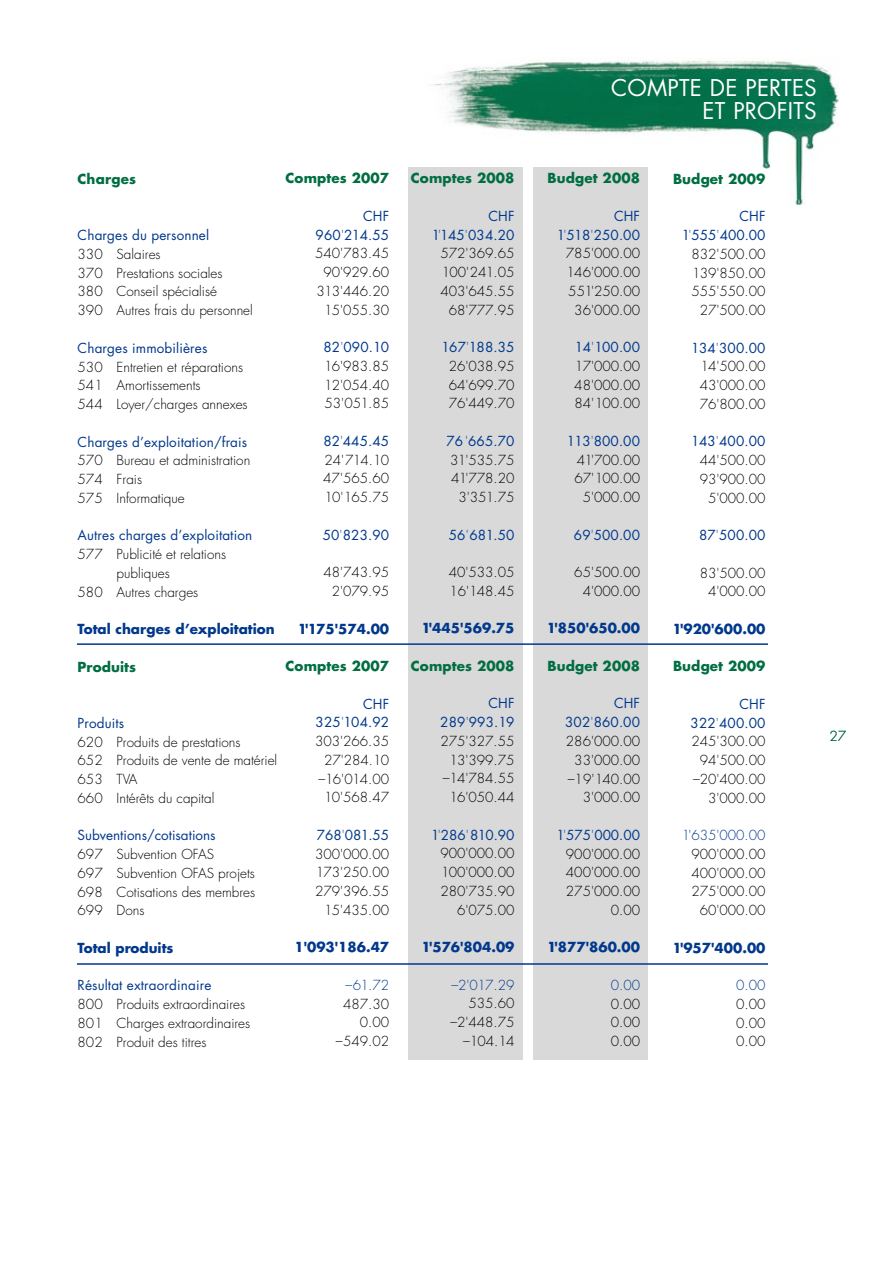
<style>
.page{position:relative;width:893px;height:1263px;background:#fff}
.page>*{position:absolute;margin:0;border:0;box-sizing:border-box;transform-origin:0 0}
.t1{font:22.5px/22.5px "Futura";letter-spacing:.01em;color:#fff;text-align:right}
.t2{font:300 13.5px/18.8px "Futura";color:#000;text-align:right}
.t3{font:13.5px "Futura";letter-spacing:.01em;color:#00388c}
.t4{font:700 13.5px "Futura";color:#00388c}
.t5{font:700 13.5px "Futura";letter-spacing:.01em;color:#006e41}
.t6{font:300 13.5px "Futura";color:#00388c}
.t7{font:300 13.5px "Futura";color:#006e41}
.s1{font-weight:400;color:#00388c}
.s2{color:#00388c}
.s3{font-weight:300}
</style>
<div class="page">
<img style="left:434px;top:57px;width:404px;height:150px">
<div style="left:533px;top:167px;width:115px;height:892px;background:#d9d9d9"></div>
<div style="left:408px;top:167px;width:114px;height:892px;background:#d9d9d9"></div>
<hr style="left:77px;top:643px;width:691px;height:2px;background:#00388c">
<hr style="left:77px;top:963px;width:691px;height:2px;background:#00388c">
<p class="t5" style="left:78px;top:170px;width:60px">Charges</p>
<p class="t3" style="left:78px;top:226px;width:133px">Charges du personnel</p>
<p class="t2" style="left:78px;top:245px;width:177px;text-align:left">330 Salaires<br>370 Prestations sociales<br>380 Conseil spécialisé<br>390 Autres frais du personnel</p>
<p class="t3" style="left:78px;top:338px;width:131px">Charges immobilières</p>
<p class="t2" style="left:78px;top:357px;width:172px;text-align:left">530 Entretien et réparations<br>541 Amortissements<br>544 Loyer/charges annexes</p>
<p class="t3" style="left:78px;top:432px;width:171px">Charges d’exploitation/frais</p>
<p class="t2" style="left:78px;top:451px;width:174px;text-align:left">570 Bureau et administration<br>574 Frais<br>575 Informatique</p>
<p class="t3" style="left:78px;top:526px;width:176px">Autres charges d’exploitation</p>
<p class="t2" style="left:78px;top:545px;width:150px">577 Publicité et relations</p>
<p class="t2" style="left:117px;top:564px;width:55px">publiques</p>
<p class="t2" style="left:78px;top:582px;width:122px">580 Autres charges</p>
<p class="t4" style="left:78px;top:620px;width:199px">Total charges d’exploitation</p>
<p class="t5" style="left:78px;top:657px;width:60px">Produits</p>
<p class="t3" style="left:78px;top:713px;width:48px">Produits</p>
<p class="t2" style="left:78px;top:732px;width:201px;text-align:left">620 Produits de prestations<br>652 Produits de vente de matériel<br>653 TVA<br>660 Intérêts du capital</p>
<p class="t3" style="left:78px;top:826px;width:140px">Subventions/cotisations</p>
<p class="t2" style="left:78px;top:845px;width:179px;text-align:left">697 Subvention OFAS<br>697 Subvention OFAS projets<br>698 Cotisations des membres<br>699 Dons</p>
<p class="t4" style="left:78px;top:938px;width:97px">Total produits</p>
<p class="t3" style="left:78px;top:976px;width:135px">Résultat extraordinaire</p>
<p class="t2" style="left:78px;top:995px;width:174px;text-align:left">800 Produits extraordinaires<br>801 Charges extraordinaires<br>802 Produit des titres</p>
<p class="t5" style="left:286px;top:169px;width:105px">Comptes 2007</p>
<p class="t2" style="left:315px;top:207px;width:76px"><span class="s1">CHF<br>960</span><span class="s2">'</span><span class="s1">214.55<br></span>540'783.45<br>90'929.60<br>313'446.20<br>15'055.30</p>
<p class="t2" style="left:323px;top:338px;width:67px;text-align:justify"><span class="s1">82</span><span class="s2">'</span><span class="s1">090.10<br></span>16'983.85<br>12'054.40<br>53'051.85</p>
<p class="t2" style="left:323px;top:432px;width:68px;text-align:justify"><span class="s1">82</span><span class="s2">'</span><span class="s1">445.45<br></span>24'714.10<br>47'565.60<br>10'165.75</p>
<p class="t3" style="left:323px;top:525px;width:68px">50<span class="s3">'</span>823.90</p>
<p class="t2" style="left:323px;top:563px;width:67px">48'743.95<br>2'079.95</p>
<p class="t4" style="left:298px;top:619px;width:93px">1'175'574.00</p>
<p class="t5" style="left:286px;top:657px;width:105px">Comptes 2007</p>
<p class="t2" style="left:315px;top:694px;width:76px"><span class="s1">CHF<br>325</span><span class="s2">'</span><span class="s1">104.92<br></span>303'266.35<br>27'284.10 –16'014.00<br>10'568.47</p>
<p class="t2" style="left:315px;top:826px;width:76px"><span class="s1">768</span><span class="s2">'</span><span class="s1">081.55<br></span>300'000.00<br>173'250.00<br>279'396.55<br>15'435.00</p>
<p class="t4" style="left:294px;top:938px;width:96px">1'093'186.47</p>
<p class="t6" style="left:345px;top:976px;width:45px">–61.72</p>
<p class="t2" style="left:336px;top:994px;width:55px">487.30<br>0.00 –549.02</p>
<p class="t5" style="left:411px;top:169px;width:105px">Comptes 2008</p>
<p class="t2" style="left:432px;top:207px;width:84px"><span class="s1">CHF<br>1</span><span class="s2">'</span><span class="s1">145</span><span class="s2">'</span><span class="s1">034.20<br></span>572'369.65<br>100'241.05<br>403'645.55<br>68'777.95</p>
<p class="t2" style="left:441px;top:338px;width:75px;text-align:center"><span class="s1">167</span><span class="s2">'</span><span class="s1">188.35<br></span>26'038.95<br>64'699.70<br>76'449.70</p>
<p class="t2" style="left:446px;top:432px;width:70px"><span class="s1">76</span><span class="s2">'</span><span class="s1">665.70<br></span>31'535.75<br>41'778.20<br>3'351.75</p>
<p class="t3" style="left:449px;top:525px;width:67px">56<span class="s3">'</span>681.50</p>
<p class="t2" style="left:449px;top:563px;width:67px;text-align:left">40'533.05<br>16'148.45</p>
<p class="t4" style="left:421px;top:619px;width:95px">1'445'569.75</p>
<p class="t5" style="left:411px;top:656px;width:105px">Comptes 2008</p>
<p class="t2" style="left:440px;top:694px;width:76px"><span class="s1">CHF<br>289</span><span class="s2">'</span><span class="s1">993.19<br></span>275'327.55<br>13'399.75 –14'784.55<br>16'050.44</p>
<p class="t2" style="left:431px;top:825px;width:85px"><span class="s1">1</span><span class="s2">'</span><span class="s1">286</span><span class="s2">'</span><span class="s1">810.90<br></span>900'000.00<br>100'000.00<br>280'735.90<br>6'075.00</p>
<p class="t4" style="left:421px;top:938px;width:95px">1'576'804.09</p>
<p class="t6" style="left:451px;top:976px;width:65px">–2'017.29</p>
<p class="t2" style="left:450px;top:994px;width:66px">535.60 –2'448.75 –104.14</p>
<h1 class="t1" style="left:611px;top:76px;width:207px">COMPTE DE PERTES<br>ET PROFITS</h1>
<p class="t5" style="left:548px;top:169px;width:94px">Budget 2008</p>
<p class="t2" style="left:557px;top:207px;width:85px"><span class="s1">CHF<br>1</span><span class="s2">'</span><span class="s1">518</span><span class="s2">'</span><span class="s1">250.00<br></span>785'000.00<br>146'000.00<br>551'250.00<br>36'000.00</p>
<p class="t2" style="left:574px;top:338px;width:67px;text-align:justify"><span class="s1">14</span><span class="s2">'</span><span class="s1">100.00<br></span>17'000.00<br>48'000.00<br>84'100.00</p>
<p class="t2" style="left:567px;top:432px;width:75px"><span class="s1">113</span><span class="s2">'</span><span class="s1">800.00<br></span>41'700.00<br>67'100.00<br>5'000.00</p>
<p class="t3" style="left:574px;top:525px;width:68px">69<span class="s3">'</span>500.00</p>
<p class="t2" style="left:574px;top:563px;width:67px">65'500.00<br>4'000.00</p>
<p class="t4" style="left:547px;top:619px;width:95px">1'850'650.00</p>
<p class="t5" style="left:548px;top:656px;width:94px">Budget 2008</p>
<p class="t2" style="left:565px;top:694px;width:76px"><span class="s1">CHF<br>302</span><span class="s2">'</span><span class="s1">860.00<br></span>286'000.00<br>33'000.00 –19'140.00<br>3'000.00</p>
<p class="t2" style="left:557px;top:826px;width:85px"><span class="s1">1</span><span class="s2">'</span><span class="s1">575</span><span class="s2">'</span><span class="s1">000.00<br></span>900'000.00<br>400'000.00<br>275'000.00<br>0.00</p>
<p class="t4" style="left:547px;top:938px;width:95px">1'877'860.00</p>
<p class="t6" style="left:611px;top:976px;width:31px">0.00</p>
<p class="t2" style="left:611px;top:994px;width:31px;text-align:justify">0.00<br>0.00<br>0.00</p>
<p class="t5" style="left:673px;top:169px;width:94px">Budget 2009</p>
<p class="t2" style="left:682px;top:207px;width:85px"><span class="s1">CHF<br>1</span><span class="s2">'</span><span class="s1">555</span><span class="s2">'</span><span class="s1">400.00<br></span>832'500.00<br>139'850.00<br>555'550.00<br>27'500.00</p>
<p class="t2" style="left:700px;top:338px;width:67px;text-align:justify;text-indent:-8px"><span class="s1">134</span><span class="s2">'</span><span class="s1">300.00<br></span>14'500.00<br>43'000.00<br>76'800.00</p>
<p class="t2" style="left:691px;top:432px;width:76px"><span class="s1">143</span><span class="s2">'</span><span class="s1">400.00<br></span>44'500.00<br>93'900.00<br>5'000.00</p>
<p class="t3" style="left:699px;top:526px;width:68px">87<span class="s3">'</span>500.00</p>
<p class="t2" style="left:700px;top:563px;width:67px">83'500.00<br>4'000.00</p>
<p class="t4" style="left:672px;top:619px;width:95px">1'920'600.00</p>
<p class="t5" style="left:673px;top:657px;width:94px">Budget 2009</p>
<p class="t2" style="left:691px;top:695px;width:76px"><span class="s1">CHF<br>322</span><span class="s2">'</span><span class="s1">400.00<br></span>245'300.00<br>94'500.00 –20'400.00<br>3'000.00</p>
<p class="t6" style="left:682px;top:826px;width:85px">1'635'000.00</p>
<p class="t2" style="left:691px;top:845px;width:76px">900'000.00<br>400'000.00<br>275'000.00<br>60'000.00</p>
<p class="t4" style="left:672px;top:938px;width:95px">1'957'400.00</p>
<p class="t6" style="left:736px;top:976px;width:31px">0.00</p>
<p class="t2" style="left:736px;top:995px;width:31px;text-align:justify">0.00<br>0.00<br>0.00</p>
<p class="t7" style="left:829px;top:727px;width:18px">27</p>
</div>
